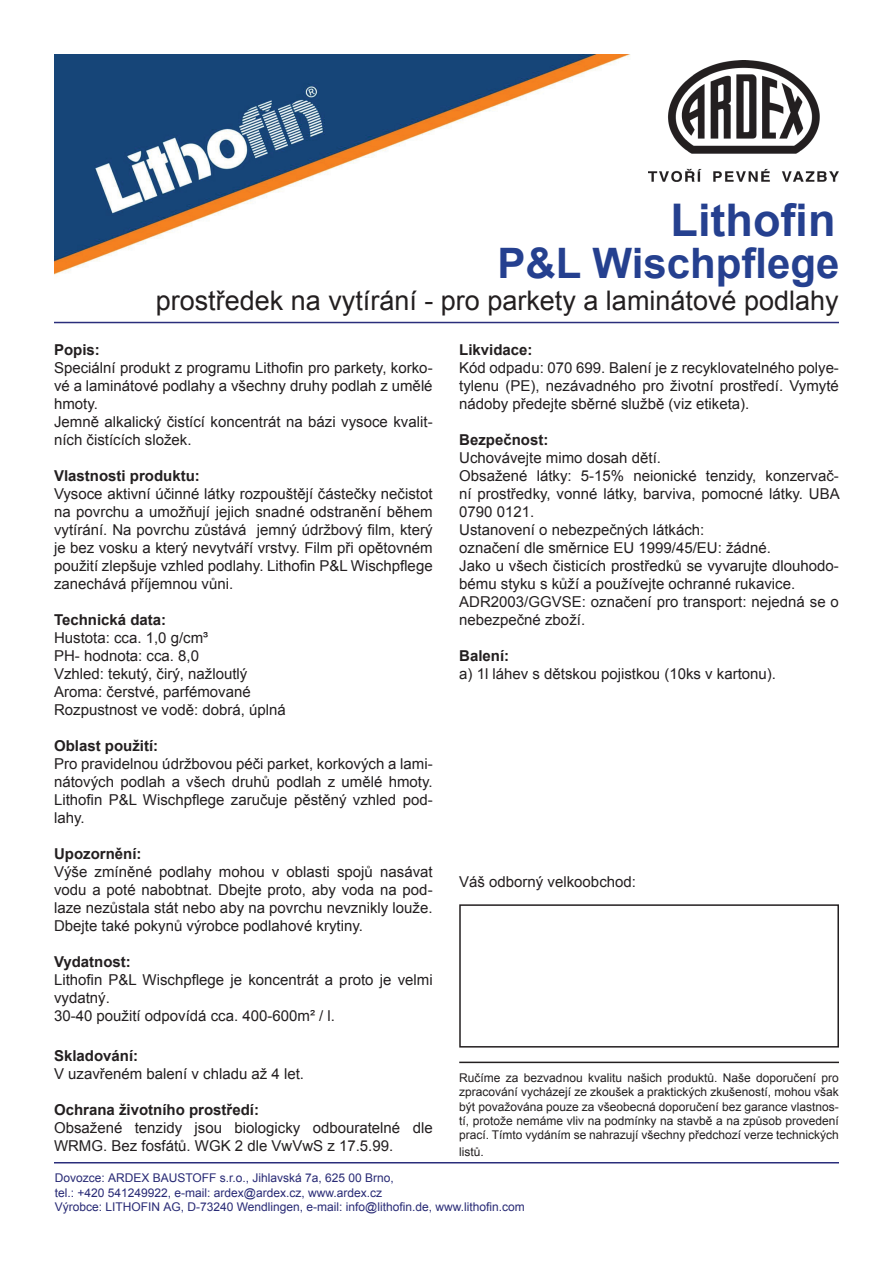
<style>
.page{position:relative;width:893px;height:1263px;background:#fff}
.page>*{position:absolute;margin:0;border:0;box-sizing:border-box;transform-origin:0 0}
.t1{font:700 45px "Arial";color:#25408f}
.t2{font:700 42px "Arial";color:#25408f}
.t3{font:27px "Arial";color:#231f20}
.t4{font:15px/18px "Arial";color:#231f20;text-align:justify}
.t5{font:700 15px "Arial";color:#231f20}
.t6{font:12px/14.4px "Arial";color:#231f20;text-align:justify}
.t7{font:12px/14.4px "Arial";color:#282a75}
</style>
<div class="page">
<img style="left:54px;top:54px;width:576px;height:221px">
<hr style="left:54px;top:322px;width:785px;height:1px;background:#2a2d7b">
<img style="left:648px;top:61px;width:191px;height:121px">
<hr style="left:54px;top:1162px;width:785px;height:1px;background:#2a2d7b">
<hr style="left:459px;top:1061px;width:380px;height:2px;background:#231f20">
<div style="left:459px;top:904px;width:380px;height:143px;border:2px solid #231f20"></div>
<p class="t1" style="left:670px;top:190px;width:166px">Lithofin</p>
<p class="t2" style="left:497px;top:236px;width:343px">P&amp;L Wischpflege</p>
<p class="t3" style="left:156px;top:283px;width:684px">prostředek na vytírání - pro parkety a laminátové podlahy</p>
<p class="t5" style="left:54px;top:340px;width:47px">Popis:</p>
<p class="t4" style="left:54px;top:359px;width:380px">Speciální produkt z programu Lithofin pro parkety, korko&shy;vé a laminátové podlahy a všechny druhy podlah z umělé hmoty.</p>
<p class="t4" style="left:54px;top:413px;width:380px">Jemně alkalický čistící koncentrát na bázi vysoce kvalit&shy;ních čistících složek.</p>
<p class="t5" style="left:54px;top:466px;width:147px">Vlastnosti produktu:</p>
<p class="t4" style="left:54px;top:485px;width:380px">Vysoce aktivní účinné látky rozpouštějí částečky nečistot na povrchu a umožňují jejich snadné odstranění během vytírání. Na povrchu zůstává jemný údržbový film, který je bez vosku a který nevytváří vrstvy. Film při opětovném použití zlepšuje vzhled podlahy. Lithofin P&amp;L Wischpflege zanechává příjemnou vůni.</p>
<p class="t5" style="left:54px;top:610px;width:114px">Technická data:</p>
<p class="t4" style="left:54px;top:629px;width:156px">Hustota: cca. 1,0 g/cm³</p>
<p class="t4" style="left:54px;top:647px;width:147px">PH- hodnota: cca. 8,0</p>
<p class="t4" style="left:54px;top:665px;width:195px">Vzhled: tekutý, čirý, nažloutlý</p>
<p class="t4" style="left:54px;top:683px;width:198px">Aroma: čerstvé, parfémované</p>
<p class="t4" style="left:54px;top:701px;width:233px">Rozpustnost ve vodě: dobrá, úplná</p>
<p class="t5" style="left:54px;top:736px;width:106px">Oblast použití:</p>
<p class="t4" style="left:54px;top:755px;width:380px">Pro pravidelnou údržbovou péči parket, korkových a lami&shy;nátových podlah a všech druhů podlah z umělé hmoty.<br>Lithofin P&amp;L Wischpflege zaručuje pěstěný vzhled pod&shy;lahy.</p>
<p class="t5" style="left:54px;top:844px;width:89px">Upozornění:</p>
<p class="t4" style="left:54px;top:863px;width:380px">Výše zmíněné podlahy mohou v oblasti spojů nasávat vodu a poté nabobtnat. Dbejte proto, aby voda na pod&shy;laze nezůstala stát nebo aby na povrchu nevznikly louže.<br>Dbejte také pokynů výrobce podlahové krytiny.</p>
<p class="t5" style="left:54px;top:952px;width:78px">Vydatnost:</p>
<p class="t4" style="left:54px;top:971px;width:380px">Lithofin P&amp;L Wischpflege je koncentrát a proto je velmi vydatný.</p>
<p class="t4" style="left:54px;top:1007px;width:282px">30-40 použití odpovídá cca. 400-600m² / l.</p>
<p class="t5" style="left:54px;top:1046px;width:86px">Skladování:</p>
<p class="t4" style="left:54px;top:1065px;width:252px">V uzavřeném balení v chladu až 4 let.</p>
<p class="t5" style="left:54px;top:1100px;width:207px">Ochrana životního prostředí:</p>
<p class="t4" style="left:54px;top:1119px;width:380px">Obsažené tenzidy jsou biologicky odbouratelné dle<br>WRMG. Bez fosfátů. WGK 2 dle VwVwS z 17.5.99.</p>
<p class="t5" style="left:459px;top:340px;width:75px">Likvidace:</p>
<p class="t4" style="left:459px;top:359px;width:381px">Kód odpadu: 070 699. Balení je z recyklovatelného polye&shy;tylenu (PE), nezávadného pro životní prostředí. Vymyté nádoby předejte sběrné službě (viz etiketa).</p>
<p class="t5" style="left:459px;top:430px;width:91px">Bezpečnost:</p>
<p class="t4" style="left:459px;top:449px;width:203px">Uchovávejte mimo dosah dětí.</p>
<p class="t4" style="left:459px;top:467px;width:382px">Obsažené látky: 5-15% neionické tenzidy, konzervač&shy;ní prostředky, vonné látky, barviva, pomocné látky. UBA 0790 0121.</p>
<p class="t4" style="left:459px;top:521px;width:247px">Ustanovení o nebezpečných látkách:</p>
<p class="t4" style="left:459px;top:539px;width:313px">označení dle směrnice EU 1999/45/EU: žádné.</p>
<p class="t4" style="left:459px;top:557px;width:381px">Jako u všech čisticích prostředků se vyvarujte dlouhodo&shy;bému styku s kůží a používejte ochranné rukavice.</p>
<p class="t4" style="left:459px;top:593px;width:381px">ADR2003/GGVSE: označení pro transport: nejedná se o nebezpečné zboží.</p>
<p class="t5" style="left:459px;top:646px;width:52px">Balení:</p>
<p class="t4" style="left:459px;top:665px;width:318px">a) 1l láhev s dětskou pojistkou (10ks v kartonu).</p>
<p class="t4" style="left:459px;top:873px;width:178px">Váš odborný velkoobchod:</p>
<p class="t6" style="left:459px;top:1070px;width:381px">Ručíme za bezvadnou kvalitu našich produktů. Naše doporučení pro zpracování vycházejí ze zkoušek a praktických zkušeností, mohou však být považována pouze za všeobecná doporučení bez garance vlastnos&shy;tí, protože nemáme vliv na podmínky na stavbě a na způsob provedení prací. Tímto vydáním se nahrazují všechny předchozí verze technických</p>
<p class="t6" style="left:459px;top:1144px;width:26px">listů.</p>
<p class="t7" style="left:55px;top:1171px;width:472px">Dovozce: ARDEX BAUSTOFF s.r.o., Jihlavská 7a, 625 00 Brno,<br>tel.: +420 541249922, e-mail: ardex@ardex.cz, www.ardex.cz<br>Výrobce: LITHOFIN AG, D-73240 Wendlingen, e-mail: info@lithofin.de, www.lithofin.com</p>
</div>
